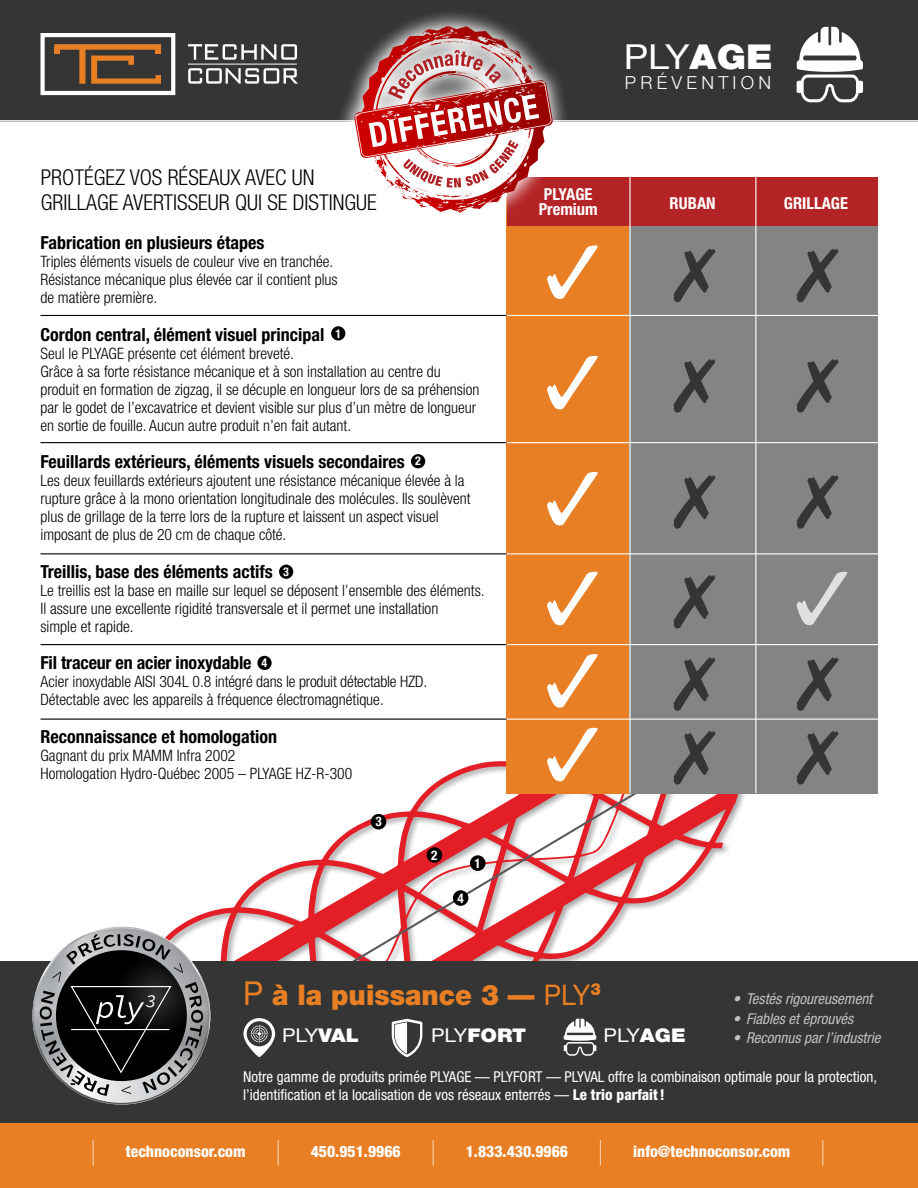
<style>
.page{position:relative;width:918px;height:1188px;background:#fff}
.page>*{position:absolute;margin:0;border:0;box-sizing:border-box;transform-origin:0 0}
.t1{font:900 condensed 34.5px "Helvetica Neue";color:#fff}
.t2{font:34.35px "Helvetica Neue";color:#fff;scale:1.1 1}
.t3{font:900 28.5px "Helvetica Neue";color:#e87f24;scale:.94 1}
.t4{font:300 condensed 21.9px/24.9px "Helvetica Neue";color:#000}
.t5{font:18.9px "Helvetica Neue";letter-spacing:-.055em;color:#fff;scale:1.1 1}
.t6{font:900 18.9px "Helvetica Neue";color:#fff;scale:1.1 1}
.t7{font:700 condensed 18px "Helvetica Neue";color:#000}
.t8{font:300 18px "Helvetica Neue";letter-spacing:.235em;color:#fff}
.t9{font:700 condensed 16.5px/15px "Helvetica Neue";color:#fff;text-align:center}
.t10{font:300 condensed 15.75px/18px "Helvetica Neue";color:#000}
.t11{font:800 condensed 15.75px "Helvetica Neue";color:#fff}
.t12{font:condensed 15px/18px "Helvetica Neue";color:#fff}
.t13{font:italic condensed 15px "Helvetica Neue";color:#fff}
.t14{font:700 condensed 13.2px "Helvetica Neue";color:#fff}
.t15{font:700 condensed 12.15px "Helvetica Neue";color:#fff}
.s1{font-weight:900}
.s2{font-weight:400;font-size:33px}
.s3{font-weight:400}
.s4{font-weight:800}
.s5{font-weight:900;font-size:34.5px}
</style>
<div class="page">
<svg style="left:104px;top:732px;width:636px;height:202px"></svg>
<svg style="left:174px;top:767px;width:504px;height:194px"></svg>
<div style="left:427px;top:847px;width:15px;height:16px;background:#000;border-radius:50%"></div>
<div style="left:411px;top:454px;width:14px;height:14px;background:#000;border-radius:50%"></div>
<div style="left:371px;top:814px;width:15px;height:15px;background:#000;border-radius:50%"></div>
<div style="left:279px;top:565px;width:14px;height:14px;background:#000;border-radius:50%"></div>
<div style="left:470px;top:855px;width:16px;height:16px;background:#000;border-radius:50%"></div>
<div style="left:331px;top:326px;width:14px;height:15px;background:#000;border-radius:50%"></div>
<div style="left:453px;top:890px;width:15px;height:16px;background:#000;border-radius:50%"></div>
<div style="left:257px;top:656px;width:15px;height:14px;background:#000;border-radius:50%"></div>
<div style="left:507px;top:197px;width:371px;height:596px;background:#848484"></div>
<div style="left:507px;top:197px;width:122px;height:596px;background:#e87f24"></div>
<div style="left:507px;top:177px;width:371px;height:48px;background:#b42325"></div>
<div style="left:0;top:961px;width:918px;height:188px;background:#353535"></div>
<svg style="left:34px;top:928px;width:175px;height:175px"></svg>
<svg style="left:40px;top:934px;width:163px;height:162px"></svg>
<svg style="left:243px;top:1018px;width:32px;height:39px"></svg>
<svg style="left:392px;top:1019px;width:30px;height:38px"></svg>
<svg style="left:564px;top:1019px;width:32px;height:37px"></svg>
<div style="left:0;top:0;width:918px;height:121px;background:#353535"></div>
<hr style="left:0;top:120px;width:918px;height:2px;background:#fff">
<svg style="left:40px;top:33px;width:136px;height:63px"></svg>
<svg style="left:188px;top:44px;width:109px;height:16px"></svg>
<svg style="left:188px;top:68px;width:110px;height:16px"></svg>
<hr style="left:188px;top:64px;width:109px;height:1px;background:#fff">
<div style="left:0;top:1123px;width:918px;height:65px;background:#e87f24"></div>
<svg style="left:797px;top:27px;width:66px;height:75px"></svg>
<hr style="left:40px;top:315px;width:467px;height:1px;background:#000">
<hr style="left:40px;top:442px;width:467px;height:1px;background:#000">
<hr style="left:40px;top:553px;width:467px;height:1px;background:#000">
<hr style="left:40px;top:644px;width:467px;height:1px;background:#000">
<hr style="left:40px;top:719px;width:467px;height:1px;background:#000">
<hr style="left:507px;top:315px;width:376px;height:1px;background:#fff">
<hr style="left:507px;top:442px;width:376px;height:1px;background:#fff">
<hr style="left:507px;top:553px;width:376px;height:1px;background:#fff">
<hr style="left:507px;top:644px;width:376px;height:1px;background:#fff">
<hr style="left:507px;top:719px;width:376px;height:1px;background:#fff">
<hr style="left:629px;top:177px;width:2px;height:616px;background:#fff">
<hr style="left:755px;top:177px;width:1px;height:616px;background:#fff">
<svg style="left:547px;top:245px;width:51px;height:54px"></svg>
<svg style="left:547px;top:356px;width:51px;height:53px"></svg>
<svg style="left:547px;top:472px;width:51px;height:53px"></svg>
<svg style="left:547px;top:572px;width:51px;height:53px"></svg>
<svg style="left:797px;top:572px;width:50px;height:53px"></svg>
<svg style="left:547px;top:654px;width:51px;height:54px"></svg>
<svg style="left:547px;top:728px;width:51px;height:53px"></svg>
<svg style="left:674px;top:249px;width:41px;height:53px"></svg>
<svg style="left:674px;top:359px;width:41px;height:54px"></svg>
<svg style="left:674px;top:475px;width:41px;height:54px"></svg>
<svg style="left:674px;top:575px;width:41px;height:53px"></svg>
<svg style="left:674px;top:657px;width:41px;height:54px"></svg>
<svg style="left:674px;top:731px;width:41px;height:53px"></svg>
<svg style="left:797px;top:249px;width:42px;height:53px"></svg>
<svg style="left:797px;top:359px;width:42px;height:54px"></svg>
<svg style="left:797px;top:475px;width:42px;height:54px"></svg>
<svg style="left:797px;top:657px;width:42px;height:54px"></svg>
<svg style="left:797px;top:731px;width:42px;height:53px"></svg>
<svg style="left:319px;top:13px;width:269px;height:236px"></svg>
<svg style="left:354px;top:26px;width:199px;height:181px"></svg>
<h3 class="t4" style="left:41px;top:164px;width:338px">PROTÉGEZ VOS RÉSEAUX AVEC UN<br>GRILLAGE AVERTISSEUR QUI SE DISTINGUE</h3>
<p class="t7" style="left:40px;top:232px;width:226px">Fabrication en plusieurs étapes</p>
<p class="t10" style="left:40px;top:253px;width:299px">Triples éléments visuels de couleur vive en tranchée.<br>Résistance mécanique plus élevée car il contient plus de matière première.</p>
<p class="t7" style="left:40px;top:323px;width:286px">Cordon central, élément visuel principal</p>
<p class="t10" style="left:40px;top:344px;width:441px">Seul le PLYAGE présente cet élément breveté.<br>Grâce à sa forte résistance mécanique et à son installation au centre du produit en formation de zigzag, il se décuple en longueur lors de sa préhension par le godet de l’excavatrice et devient visible sur plus d’un mètre de longueur en sortie de fouille. Aucun autre produit n’en fait autant.</p>
<p class="t7" style="left:40px;top:451px;width:366px">Feuillards extérieurs, éléments visuels secondaires</p>
<p class="t10" style="left:40px;top:472px;width:432px">Les deux feuillards extérieurs ajoutent une résistance mécanique élevée à la rupture grâce à la mono orientation longitudinale des molécules. Ils soulèvent plus de grillage de la terre lors de la rupture et laissent un aspect visuel imposant de plus de 20 cm de chaque côté.</p>
<p class="t7" style="left:40px;top:560px;width:234px">Treillis, base des éléments actifs</p>
<p class="t10" style="left:40px;top:581px;width:446px">Le treillis est la base en maille sur lequel se déposent l’ensemble des éléments.<br>Il assure une excellente rigidité transversale et il permet une installation<br>simple et rapide.</p>
<p class="t7" style="left:40px;top:652px;width:213px">Fil traceur en acier inoxydable</p>
<p class="t10" style="left:40px;top:673px;width:388px">Acier inoxydable AISI 304L 0.8 intégré dans le produit détectable HZD.<br>Détectable avec les appareils à fréquence électromagnétique.</p>
<p class="t7" style="left:40px;top:725px;width:238px">Reconnaissance et homologation</p>
<p class="t10" style="left:40px;top:746px;width:313px">Gagnant du prix MAMM Infra 2002<br>Homologation Hydro-Québec 2005 – PLYAGE HZ-R-300</p>
<p class="t15" style="left:335px;top:326px;width:7px">1</p>
<p class="t15" style="left:415px;top:454px;width:7px">2</p>
<p class="t15" style="left:283px;top:564px;width:7px">3</p>
<p class="t15" style="left:262px;top:655px;width:7px">4</p>
<p class="t14" style="left:375px;top:814px;width:8px">3</p>
<p class="t14" style="left:431px;top:847px;width:8px">2</p>
<p class="t14" style="left:458px;top:890px;width:8px">4</p>
<p class="t14" style="left:475px;top:855px;width:8px">1</p>
<h2 class="t2" style="left:624px;top:32px;width:137px">PLY<span class="s1">AGE</span></h2>
<p class="t8" style="left:625px;top:71px;width:148px">PRÉVENTION</p>
<p class="t9" style="left:539px;top:187px;width:60px">PLYAGE<br>Premium</p>
<p class="t9" style="left:670px;top:196px;width:48px">RUBAN</p>
<p class="t9" style="left:784px;top:196px;width:66px">GRILLAGE</p>
<h3 class="t3" style="left:243px;top:978px;width:382px"><span class="s2">P</span> à la puissance 3 — <span class="s3">PLY</span><sup>3</sup></h3>
<p class="t5" style="left:282px;top:1022px;width:71px">PLY<span class="s1">VAL</span></p>
<p class="t6" style="left:431px;top:1024px;width:88px"><span class="s3">PLY</span>FORT</p>
<p class="t5" style="left:604px;top:1022px;width:76px">PLY<span class="s1">AGE</span></p>
<p class="t13" style="left:733px;top:990px;width:141px">• Testés rigoureusement</p>
<p class="t13" style="left:733px;top:1010px;width:122px">• Fiables et éprouvés</p>
<p class="t13" style="left:733px;top:1029px;width:149px">• Reconnus par l’industrie</p>
<p class="t12" style="left:243px;top:1068px;width:635px">Notre gamme de produits primée PLYAGE — PLYFORT — PLYVAL offre la combinaison optimale pour la protection, l’identification et la localisation de vos réseaux enterrés — <span class="s4">Le trio parfait!</span></p>
<h1 class="t1" style="left:90px;top:1134px;width:9px">|</h1>
<p class="t11" style="left:126px;top:1142px;width:158px">technoconsor.com <span class="s5">|</span></p>
<p class="t11" style="left:311px;top:1142px;width:128px">450.951.9966 <span class="s5">|</span></p>
<p class="t11" style="left:466px;top:1142px;width:140px">1.833.430.9966 <span class="s5">|</span></p>
<p class="t11" style="left:633px;top:1142px;width:195px">info@technoconsor.com <span class="s5">|</span></p>
</div>
